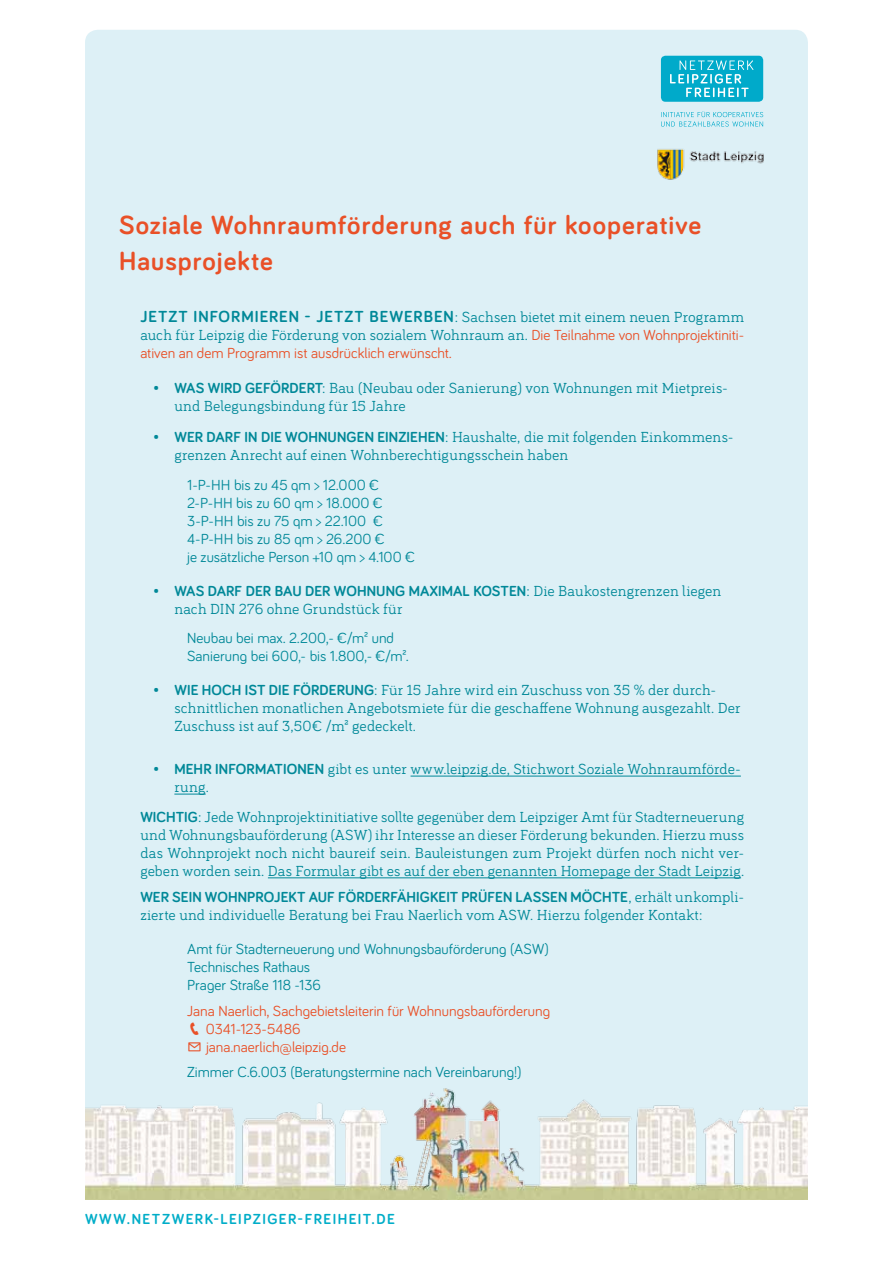
<style>
.page{position:relative;width:893px;height:1263px;background:#fff}
.page>*{position:absolute;margin:0;border:0;box-sizing:border-box;transform-origin:0 0}
.t1{font:700 27px/36px "Bariol";color:#e95027}
.t2{font:15px/18px "Bariol Serif";letter-spacing:.005em;color:#008898}
.t3{font:15px/18px "Bariol";color:#008898}
.t4{font:15px "Bariol";color:#e95027}
.t5{font:700 15px "Bariol";letter-spacing:.005em;color:#008898}
.t6{font:700 15px "Bariol";letter-spacing:.095em;color:#00adc8}
.s1{font-family:"Bariol";font-weight:700;font-size:16.5px}
.s2{font-family:"Bariol";color:#e95027}
.s3{font-family:"Bariol";font-weight:700}
.s4{font-family:"Bariol Serif";font-weight:400}
</style>
<div class="page">
<div style="left:85px;top:30px;width:723px;height:1039px;background:#ddf0f6"></div>
<img style="left:85px;top:1069px;width:723px;height:130px">
<svg style="left:661px;top:56px;width:102px;height:71px"></svg>
<hr style="left:411px;top:776px;width:330px;height:1px;background:#008898">
<hr style="left:174px;top:794px;width:32px;height:1px;background:#008898">
<hr style="left:268px;top:877px;width:473px;height:1px;background:#008898">
<img style="left:655px;top:145px;width:110px;height:36px">
<svg style="left:190px;top:1022px;width:9px;height:13px"></svg>
<h1 class="t1" style="left:119px;top:206px;width:584px">SOZIALE WOHNRAUMFÖRDERUNG AUCH FÜR KOOPERATIVE<br>HAUSPROJEKTE</h1>
<p class="t2" style="left:140px;top:307px;width:605px"><span class="s1">JETZT INFORMIEREN - JETZT BEWERBEN</span>: Sachsen bietet mit einem neuen Programm auch für Leipzig die Förderung von sozialem Wohnraum an. <span class="s2">Die Teilnahme von Wohnprojektiniti-</span></p>
<p class="t4" style="left:140px;top:343px;width:313px">ativen an dem Programm ist ausdrücklich erwünscht.</p>
<p class="t2" style="left:174px;top:378px;width:555px;text-indent:-21px"><span class="s3">• WAS WIRD GEFÖRDERT</span>: Bau (Neubau oder Sanierung) von Wohnungen mit Mietpreis&shy;und Belegungsbindung für 15 Jahre</p>
<p class="t2" style="left:174px;top:427px;width:561px;text-indent:-21px"><span class="s3">• WER DARF IN DIE WOHNUNGEN EINZIEHEN</span>: Haushalte, die mit folgenden Einkommens&shy;grenzen Anrecht auf einen Wohnberechtigungsschein haben</p>
<p class="t3" style="left:187px;top:475px;width:229px">1-P-HH bis zu 45 qm &gt; 12.000 €<br>2-P-HH bis zu 60 qm &gt; 18.000 €<br>3-P-HH bis zu 75 qm &gt; 22.100 €<br>4-P-HH bis zu 85 qm &gt; 26.200 €<br>je zusätzliche Person +10 qm &gt; 4.100 €</p>
<p class="t5" style="left:153px;top:580px;width:570px">• WAS DARF DER BAU DER WOHNUNG MAXIMAL KOSTEN<span class="s4">: Die Baukostengrenzen liegen</span></p>
<p class="t2" style="left:174px;top:599px;width:230px">nach DIN 276 ohne Grundstück für</p>
<p class="t3" style="left:187px;top:628px;width:223px">Neubau bei max. 2.200,- €/m² und<br>Sanierung bei 600,- bis 1.800,- €/m².</p>
<p class="t2" style="left:174px;top:680px;width:568px;text-indent:-21px"><span class="s3">• WIE HOCH IST DIE FÖRDERUNG</span>: Für 15 Jahre wird ein Zuschuss von 35 % der durch&shy;schnittlichen monatlichen Angebotsmiete für die geschaffene Wohnung ausgezahlt. Der<br>Zuschuss ist auf 3,50€ /m² gedeckelt.</p>
<p class="t2" style="left:174px;top:759px;width:568px;text-indent:-21px"><span class="s3">• MEHR INFORMATIONEN</span> gibt es unter www.leipzig.de, Stichwort Soziale Wohnraumförde&shy;rung.</p>
<p class="t2" style="left:140px;top:807px;width:605px;text-align:justify"><span class="s3">WICHTIG</span>: Jede Wohnprojektinitiative sollte gegenüber dem Leipziger Amt für Stadterneuerung und Wohnungsbauförderung (ASW) ihr Interesse an dieser Förderung bekunden. Hierzu muss das Wohnprojekt noch nicht baureif sein. Bauleistungen zum Projekt dürfen noch nicht ver&shy;geben worden sein. Das Formular gibt es auf der eben genannten Homepage der Stadt Leipzig.</p>
<p class="t5" style="left:140px;top:887px;width:605px">WER SEIN WOHNPROJEKT AUF FÖRDERFÄHIGKEIT PRÜFEN LASSEN MÖCHTE<span class="s4">, erhält unkompli-</span></p>
<p class="t2" style="left:140px;top:905px;width:564px">zierte und individuelle Beratung bei Frau Naerlich vom ASW. Hierzu folgender Kontakt:</p>
<p class="t3" style="left:187px;top:939px;width:363px">Amt für Stadterneuerung und Wohnungsbauförderung (ASW)<br>Technisches Rathaus<br>Prager Straße 118 -136</p>
<p class="t4" style="left:187px;top:1000px;width:364px">Jana Naerlich, Sachgebietsleiterin für Wohnungsbauförderung</p>
<p class="t4" style="left:206px;top:1018px;width:97px">0341-123-5486</p>
<p class="t4" style="left:187px;top:1036px;width:160px">✉ jana.naerlich@leipzig.de</p>
<p class="t3" style="left:187px;top:1062px;width:336px">Zimmer C.6.003 (Beratungstermine nach Vereinbarung!)</p>
<p class="t6" style="left:85px;top:1209px;width:311px">WWW.NETZWERK-LEIPZIGER-FREIHEIT.DE</p>
</div>
